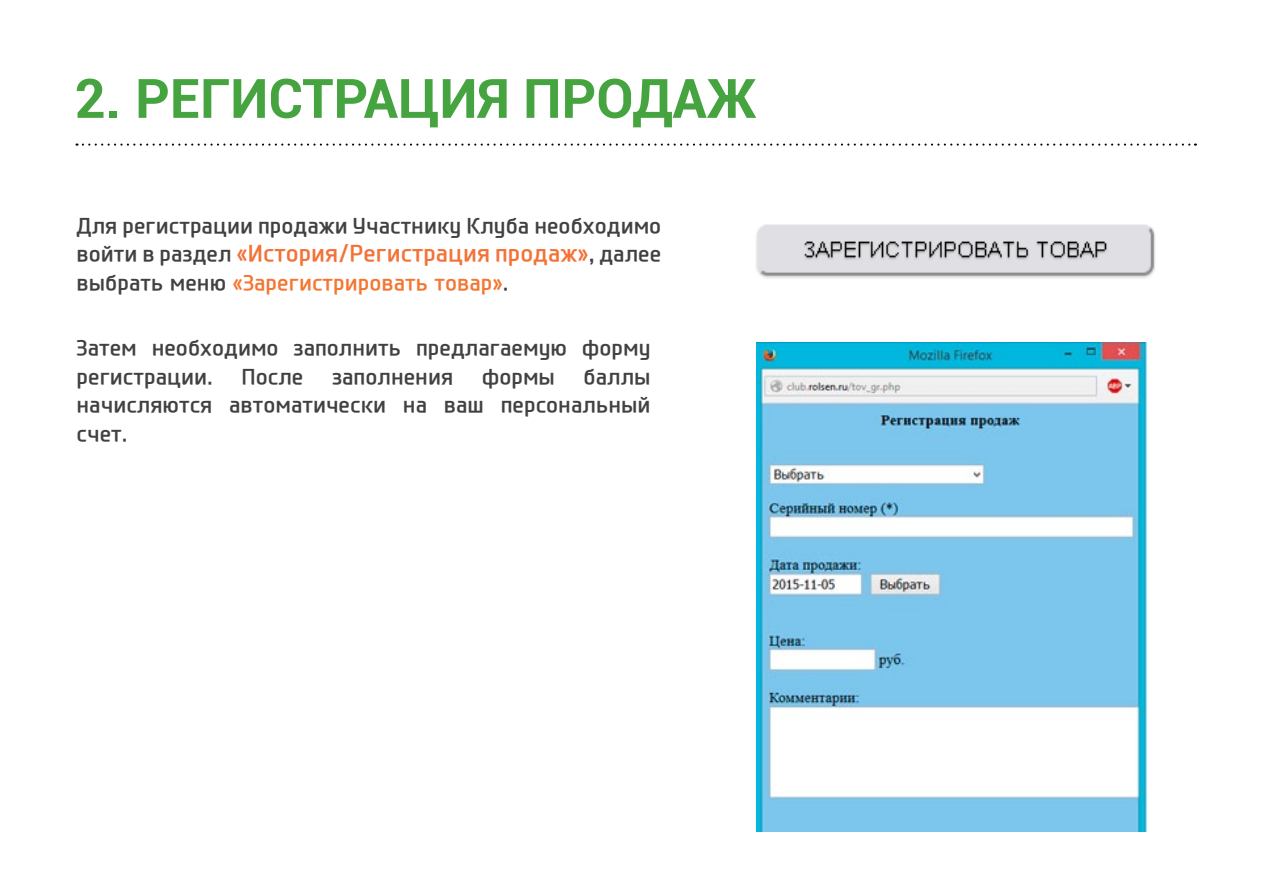
<style>
.page{position:relative;width:1263px;height:893px;background:#fff}
.page>*{position:absolute;margin:0;border:0;box-sizing:border-box;transform-origin:0 0}
.t1{font:700 54.45px "Roboto";color:#46a440}
.t2{font:700 22.5px "Modern H";color:#f37237}
.t3{font:700 21px/28.5px "Modern H";color:#414042}
.t4{font:700 21px "Modern H";color:#f47632}
.s1{font-size:21px;color:#414042}
.s2{color:#414042}
</style>
<div class="page">
<svg style="left:77px;top:144px;width:1119px;height:2px"></svg>
<img style="left:756px;top:224px;width:399px;height:55px">
<img style="left:757px;top:342px;width:389px;height:489px">
<h1 class="t1" style="left:74px;top:60px;width:683px">2. РЕГИСТРАЦИЯ ПРОДАЖ</h1>
<p class="t3" style="left:77px;top:211px;width:586px">Для регистрации продажи Участнику Клуба необходимо</p>
<p class="t2" style="left:77px;top:240px;width:586px"><span class="s1">войти в раздел</span> «История/Регистрация продаж»<span class="s1">, далее</span></p>
<p class="t4" style="left:77px;top:270px;width:434px"><span class="s2">выбрать меню</span> «Зарегистрировать товар»<span class="s2">.</span></p>
<p class="t3" style="left:77px;top:334px;width:576px">Затем необходимо заполнить предлагаемую форму регистрации.</p>
<p class="t3" style="left:241px;top:362px;width:64px">После</p>
<p class="t3" style="left:332px;top:362px;width:123px">заполнения</p>
<p class="t3" style="left:482px;top:362px;width:75px">формы</p>
<p class="t3" style="left:77px;top:362px;width:576px;text-align:justify;text-indent:507px">баллы начисляются автоматически на ваш персональный счет.</p>
</div>
